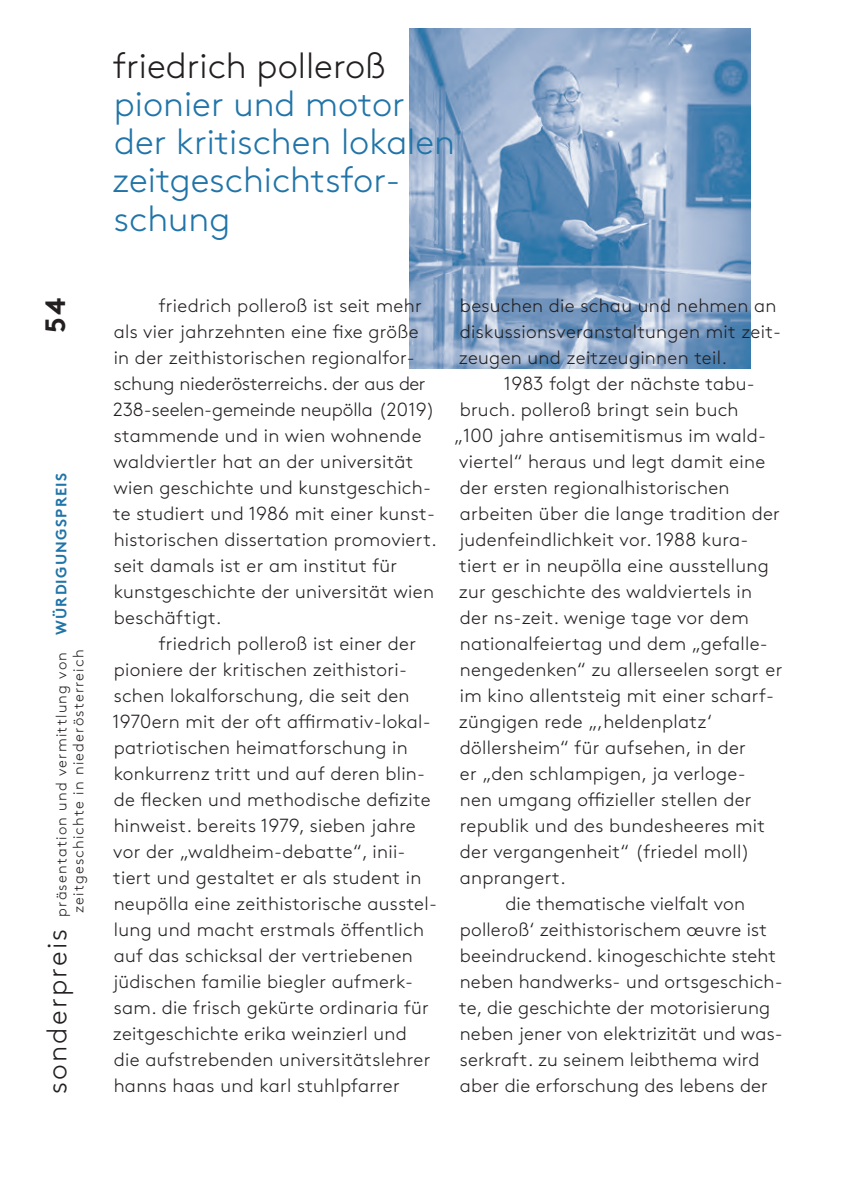
<style>
.page{position:relative;width:851px;height:1191px;background:#fff}
.page>*{position:absolute;margin:0;border:0;box-sizing:border-box;transform-origin:0 0}
.t1{font:300 36px/38px "Brown";color:#2074a8}
.t2{font:300 36px "Brown";color:#231f20}
.t3{font:700 28px "Brown";color:#231f20}
.t4{font:300 19px/26px "Brown";letter-spacing:.015em;color:#231f20}
.t5{font:300 15px/17px "Brown";letter-spacing:.08em;color:#231f20;text-align:center}
.s1{font-size:28px}
.s2{font-weight:700;color:#2074a8}
</style>
<div class="page">
<img style="left:409px;top:28px;width:340px;height:341px">
<h2 class="t3" style="left:33px;top:333px;width:37px;rotate:-90deg">54</h2>
<p class="t5" style="left:52px;top:1094px;width:622px;rotate:-90deg"><span class="s1">sonderpreis</span> präsentation und vermittlung von <span class="s2">WÜRDIGUNGSPREIS </span>zeitgeschichte in niederösterreich</p>
<h1 class="t2" style="left:113px;top:39px;width:274px">friedrich polleroß</h1>
<h1 class="t1" style="left:112px;top:82px;width:344px">pionier und motor der kritischen lokalen zeitgeschichtsfor&shy;schung</h1>
<p class="t4" style="left:113px;top:291px;width:325px;text-indent:46px">friedrich polleroß ist seit mehr als vier jahrzehnten eine fixe größe in der zeithistorischen regionalfor&shy;schung niederösterreichs. der aus der 238-seelen-gemeinde neupölla (2019) stammende und in wien wohnende waldviertler hat an der universität wien geschichte und kunstgeschich&shy;te studiert und 1986 mit einer kunst&shy;historischen dissertation promoviert. seit damals ist er am institut für kunstgeschichte der universität wien beschäftigt.</p>
<p class="t4" style="left:112px;top:629px;width:326px;text-indent:46px">friedrich polleroß ist einer der pioniere der kritischen zeithistori&shy;schen lokalforschung, die seit den 1970ern mit der oft affirmativ-lokal&shy;patriotischen heimatforschung in konkurrenz tritt und auf deren blin&shy;de flecken und methodische defizite hinweist. bereits 1979, sieben jahre vor der „waldheim-debatte“, inii&shy;tiert und gestaltet er als student in neupölla eine zeithistorische ausstel&shy;lung und macht erstmals öffentlich auf das schicksal der vertriebenen jüdischen familie biegler aufmerk&shy;sam. die frisch gekürte ordinaria für zeitgeschichte erika weinzierl und<br>die aufstrebenden universitätslehrer hanns haas und karl stuhlpfarrer</p>
<p class="t4" style="left:459px;top:291px;width:324px">besuchen die schau und nehmen an diskussionsveranstaltungen mit zeit&shy;zeugen und zeitzeuginnen teil.</p>
<p class="t4" style="left:504px;top:369px;width:252px">1983 folgt der nächste tabu-</p>
<p class="t4" style="left:459px;top:395px;width:280px">bruch. polleroß bringt sein buch</p>
<p class="t4" style="left:454px;top:421px;width:313px">„100 jahre antisemitismus im wald-</p>
<p class="t4" style="left:459px;top:447px;width:307px">viertel“ heraus und legt damit eine</p>
<p class="t4" style="left:460px;top:473px;width:271px">der ersten regionalhistorischen</p>
<p class="t4" style="left:460px;top:499px;width:321px">arbeiten über die lange tradition der</p>
<p class="t4" style="left:459px;top:525px;width:291px">judenfeindlichkeit vor. 1988 kura-</p>
<p class="t4" style="left:459px;top:551px;width:311px">tiert er in neupölla eine ausstellung</p>
<p class="t4" style="left:459px;top:577px;width:294px">zur geschichte des waldviertels in</p>
<p class="t4" style="left:460px;top:603px;width:290px">der ns-zeit. wenige tage vor dem</p>
<p class="t4" style="left:459px;top:629px;width:309px">nationalfeiertag und dem „gefalle-</p>
<p class="t4" style="left:459px;top:655px;width:324px">nengedenken“ zu allerseelen sorgt er</p>
<p class="t4" style="left:459px;top:681px;width:316px">im kino allentsteig mit einer scharf-</p>
<p class="t4" style="left:459px;top:707px;width:255px">züngigen rede „,heldenplatz‘</p>
<p class="t4" style="left:460px;top:733px;width:287px">döllersheim“ für aufsehen, in der</p>
<p class="t4" style="left:460px;top:759px;width:287px">er „den schlampigen, ja verloge-</p>
<p class="t4" style="left:460px;top:785px;width:293px">nen umgang offizieller stellen der</p>
<p class="t4" style="left:460px;top:811px;width:306px">republik und des bundesheeres mit</p>
<p class="t4" style="left:460px;top:837px;width:291px">der vergangenheit“ (friedel moll)</p>
<p class="t4" style="left:460px;top:863px;width:107px">anprangert.</p>
<p class="t4" style="left:505px;top:889px;width:241px">die thematische vielfalt von</p>
<p class="t4" style="left:460px;top:915px;width:308px">polleroß‘ zeithistorischem œuvre ist</p>
<p class="t4" style="left:460px;top:941px;width:318px">beeindruckend. kinogeschichte steht</p>
<p class="t4" style="left:460px;top:967px;width:324px">neben handwerks- und ortsgeschich-</p>
<p class="t4" style="left:459px;top:993px;width:312px">te, die geschichte der motorisierung</p>
<p class="t4" style="left:460px;top:1019px;width:324px">neben jener von elektrizität und was-</p>
<p class="t4" style="left:459px;top:1045px;width:301px">serkraft. zu seinem leibthema wird</p>
<p class="t4" style="left:460px;top:1071px;width:309px">aber die erforschung des lebens der</p>
</div>
